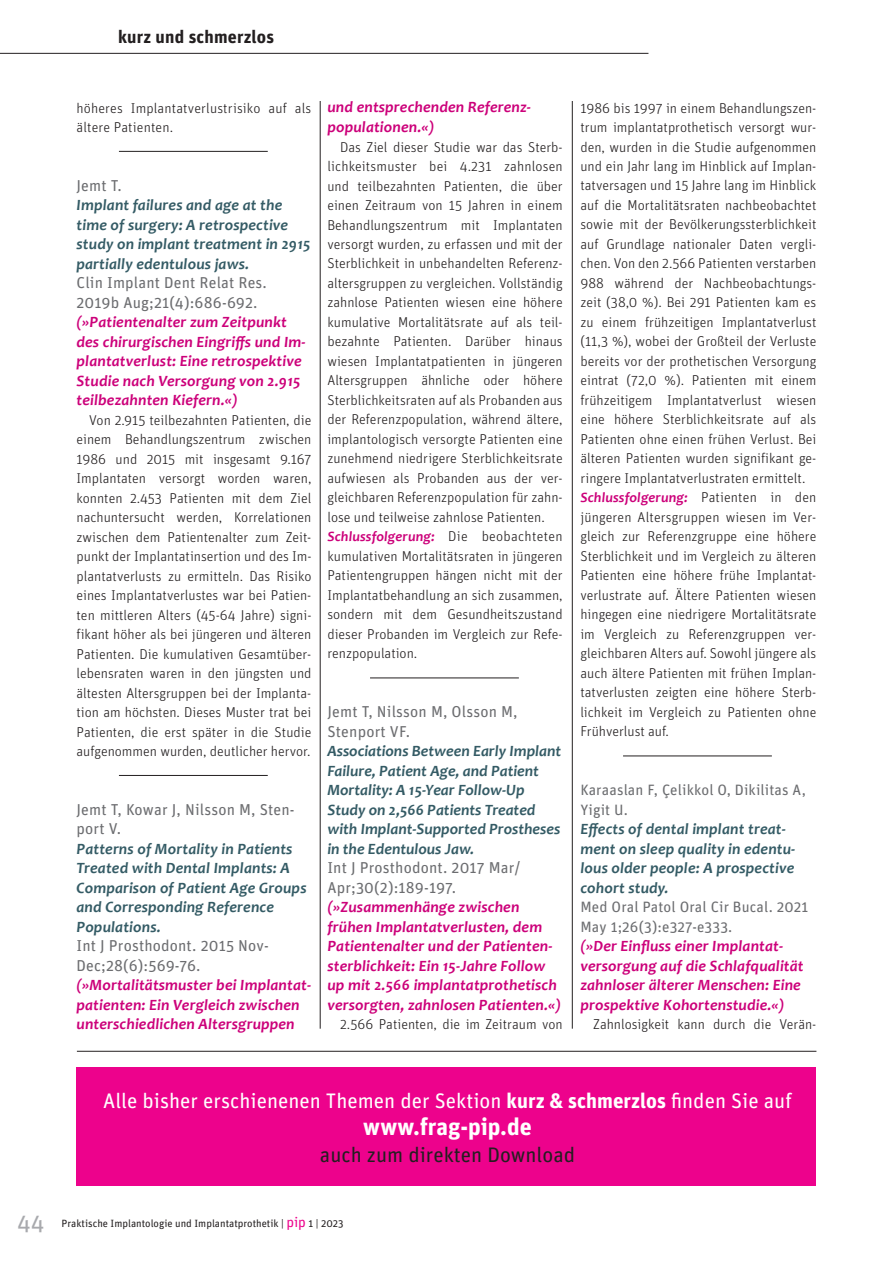
<style>
.page{position:relative;width:893px;height:1263px;background:#fff}
.page>*{position:absolute;margin:0;border:0;box-sizing:border-box;transform-origin:0 0}
.t1{font:700 24px "Unit OT";color:#fff}
.t2{font:24px "Unit OT";color:#a8a9ad}
.t3{font:21px "Unit OT";color:#fff}
.t4{font:21px "Unit OT";color:#231f20}
.t5{font:700 18px "Unit OT";letter-spacing:.01em;color:#231f20}
.t6{font:italic 700 15.75px/19.5px "Candara";letter-spacing:.01em;color:#cc017a}
.t7{font:italic 700 15.75px/19.5px "Candara";letter-spacing:.01em;color:#345b65}
.t8{font:15.75px/19.5px "Unit OT";letter-spacing:.01em;color:#6c6d70}
.t9{font:15px/19.5px "Unit OT";letter-spacing:.01em;color:#6c6d70}
.t10{font:300 14.25px/19.5px "Unit";color:#231f20;text-align:justify}
.t11{font:italic 700 14.25px "Candara";letter-spacing:.01em;color:#cc017a}
.t12{font:10.5px "Unit OT";color:#231f20}
.s1{font-family:"Unit";font-weight:300;font-style:normal;color:#231f20}
.s2{font-weight:700}
.s3{font-size:14.25px;color:#ed028c}
</style>
<div class="page">
<div style="left:76px;top:1067px;width:740px;height:119px;background:#ed028c"></div>
<hr style="left:77px;top:1051px;width:739px;height:1px;background:#231f20">
<hr style="left:119px;top:151px;width:149px;height:1px;background:#231f20">
<hr style="left:119px;top:775px;width:149px;height:1px;background:#231f20">
<hr style="left:370px;top:678px;width:149px;height:1px;background:#231f20">
<hr style="left:623px;top:756px;width:149px;height:1px;background:#231f20">
<hr style="left:320px;top:101px;width:1px;height:928px;background:#231f20">
<hr style="left:572px;top:101px;width:1px;height:928px;background:#231f20">
<hr style="left:0;top:53px;width:648px;height:1px;background:#231f20">
<p class="t5" style="left:118px;top:26px;width:158px">kurz und schmerzlos</p>
<p class="t10" style="left:77px;top:98px;width:236px">höheres Implantatverlustrisiko auf als ältere Patienten.</p>
<p class="t8" style="left:77px;top:175px;width:47px">Jemt T.</p>
<p class="t7" style="left:77px;top:195px;width:236px">Implant failures and age at the time of surgery: A retrospective study on implant treatment in 2915 partially edentulous jaws.</p>
<p class="t8" style="left:77px;top:273px;width:192px">Clin Implant Dent Relat Res.<br>2019b Aug;21(4):686-692.</p>
<p class="t6" style="left:77px;top:312px;width:230px">(»Patientenalter zum Zeitpunkt des chirurgischen Eingriffs und Im&shy;plantatverlust: Eine retrospektive Studie nach Versorgung von 2.915 teilbezahnten Kiefern.«)</p>
<p class="t10" style="left:77px;top:410px;width:236px;text-indent:13px">Von 2.915 teilbezahnten Patienten, die einem Behandlungszentrum zwischen 1986 und 2015 mit insgesamt 9.167<br>Implantaten versorgt worden waren, konnten 2.453 Patienten mit dem Ziel nachuntersucht werden, Korrelationen zwischen dem Patientenalter zum Zeit&shy;punkt der Implantatinsertion und des Im&shy;plantatverlusts zu ermitteln. Das Risiko eines Implantatverlustes war bei Patien&shy;ten mittleren Alters (45-64 Jahre) signi&shy;fikant höher als bei jüngeren und älteren Patienten. Die kumulativen Gesamtüber&shy;lebensraten waren in den jüngsten und ältesten Altersgruppen bei der Implanta&shy;tion am höchsten. Dieses Muster trat bei Patienten, die erst später in die Studie aufgenommen wurden, deutlicher hervor.</p>
<p class="t8" style="left:77px;top:799px;width:220px">Jemt T, Kowar J, Nilsson M, Sten&shy;port V.</p>
<p class="t7" style="left:77px;top:838px;width:232px">Patterns of Mortality in Patients<br>Treated with Dental Implants: A<br>Comparison of Patient Age Groups and Corresponding Reference<br>Populations.</p>
<p class="t8" style="left:77px;top:936px;width:194px">Int J Prosthodont. 2015 Nov-<br>Dec;28(6):569-76.</p>
<p class="t6" style="left:77px;top:975px;width:236px">(»Mortalitätsmuster bei Implantat&shy;patienten: Ein Vergleich zwischen unterschiedlichen Altersgruppen</p>
<p class="t6" style="left:327px;top:97px;width:205px">und entsprechenden Referenz&shy;populationen.«)</p>
<p class="t10" style="left:327px;top:137px;width:237px;text-indent:13px">Das Ziel dieser Studie war das Sterb&shy;lichkeitsmuster bei 4.231 zahnlosen und teilbezahnten Patienten, die über einen Zeitraum von 15 Jahren in einem Behandlungszentrum mit Implantaten versorgt wurden, zu erfassen und mit der Sterblichkeit in unbehandelten Referenz&shy;altersgruppen zu vergleichen. Vollständig zahnlose Patienten wiesen eine höhere kumulative Mortalitätsrate auf als teil&shy;bezahnte Patienten. Darüber hinaus wiesen Implantatpatienten in jüngeren Altersgruppen ähnliche oder höhere Sterblichkeitsraten auf als Probanden aus der Referenzpopulation, während ältere, implantologisch versorgte Patienten eine zunehmend niedrigere Sterblichkeitsrate aufwiesen als Probanden aus der ver&shy;gleichbaren Referenzpopulation für zahn&shy;lose und teilweise zahnlose Patienten.</p>
<p class="t11" style="left:327px;top:528px;width:237px">Schlussfolgerung: <span class="s1">Die beobachteten</span></p>
<p class="t10" style="left:327px;top:546px;width:237px">kumulativen Mortalitätsraten in jüngeren Patientengruppen hängen nicht mit der Implantatbehandlung an sich zusammen, sondern mit dem Gesundheitszustand dieser Probanden im Vergleich zur Refe&shy;renzpopulation.</p>
<p class="t8" style="left:327px;top:702px;width:192px">Jemt T, Nilsson M, Olsson M,<br>Stenport VF.</p>
<p class="t7" style="left:327px;top:741px;width:235px">Associations Between Early Implant<br>Failure, Patient Age, and Patient<br>Mortality: A 15-Year Follow-Up<br>Study on 2,566 Patients Treated with Implant-Supported Prostheses in the Edentulous Jaw.</p>
<p class="t8" style="left:327px;top:858px;width:194px">Int J Prosthodont. 2017 Mar/<br>Apr;30(2):189-197.</p>
<p class="t6" style="left:327px;top:897px;width:235px">(»Zusammenhänge zwischen frühen Implantatverlusten, dem Patientenalter und der Patienten&shy;sterblichkeit: Ein 15-Jahre Follow up mit 2.566 implantatprothetisch versorgten, zahnlosen Patienten.«)</p>
<p class="t10" style="left:340px;top:1014px;width:224px">2.566 Patienten, die im Zeitraum von</p>
<p class="t10" style="left:580px;top:98px;width:238px">1986 bis 1997 in einem Behandlungszen&shy;trum implantatprothetisch versorgt wur&shy;den, wurden in die Studie aufgenommen und ein Jahr lang im Hinblick auf Implan&shy;tatversagen und 15 Jahre lang im Hinblick auf die Mortalitätsraten nachbeobachtet sowie mit der Bevölkerungssterblichkeit auf Grundlage nationaler Daten vergli&shy;chen. Von den 2.566 Patienten verstarben 988 während der Nachbeobachtungs&shy;zeit (38,0 %). Bei 291 Patienten kam es zu einem frühzeitigen Implantatverlust (11,3 %), wobei der Großteil der Verluste bereits vor der prothetischen Versorgung eintrat (72,0 %). Patienten mit einem frühzeitigem Implantatverlust wiesen eine höhere Sterblichkeitsrate auf als Patienten ohne einen frühen Verlust. Bei älteren Patienten wurden signifikant ge&shy;ringere Implantatverlustraten ermittelt.</p>
<p class="t11" style="left:580px;top:489px;width:237px">Schlussfolgerung: <span class="s1">Patienten in den</span></p>
<p class="t10" style="left:580px;top:507px;width:238px">jüngeren Altersgruppen wiesen im Ver&shy;gleich zur Referenzgruppe eine höhere Sterblichkeit und im Vergleich zu älteren Patienten eine höhere frühe Implantat&shy;verlustrate auf. Ältere Patienten wiesen hingegen eine niedrigere Mortalitätsrate im Vergleich zu Referenzgruppen ver&shy;gleichbaren Alters auf. Sowohl jüngere als auch ältere Patienten mit frühen Implan&shy;tatverlusten zeigten eine höhere Sterb&shy;lichkeit im Vergleich zu Patienten ohne Frühverlust auf.</p>
<p class="t9" style="left:580px;top:780px;width:227px">Karaaslan F, Çelikkol O, Dikilitas A,<br>Yigit U.</p>
<p class="t7" style="left:580px;top:819px;width:216px">Effects of dental implant treat&shy;ment on sleep quality in edentu&shy;lous older people: A prospective cohort study.</p>
<p class="t9" style="left:580px;top:897px;width:229px">Med Oral Patol Oral Cir Bucal. 2021<br>May 1;26(3):e327-e333.</p>
<p class="t6" style="left:580px;top:936px;width:225px">(»Der Einfluss einer Implantat&shy;versorgung auf die Schlafqualität zahnloser älterer Menschen: Eine prospektive Kohortenstudie.«)</p>
<p class="t10" style="left:593px;top:1014px;width:225px">Zahnlosigkeit kann durch die Verän-</p>
<h2 class="t3" style="left:103px;top:1088px;width:690px">Alle bisher erschienenen Themen der Sektion <span class="s2">kurz &amp; schmerzlos</span> finden Sie auf</h2>
<h1 class="t1" style="left:363px;top:1112px;width:170px">www.frag-pip.de</h1>
<h2 class="t4" style="left:320px;top:1142px;width:257px">auch zum direkten Download</h2>
<h1 class="t2" style="left:17px;top:1209px;width:29px">44</h1>
<p class="t12" style="left:62px;top:1217px;width:283px">Praktische Implantologie und Implantatprothetik | <span class="s3">pip</span> 1 | 2023</p>
</div>
